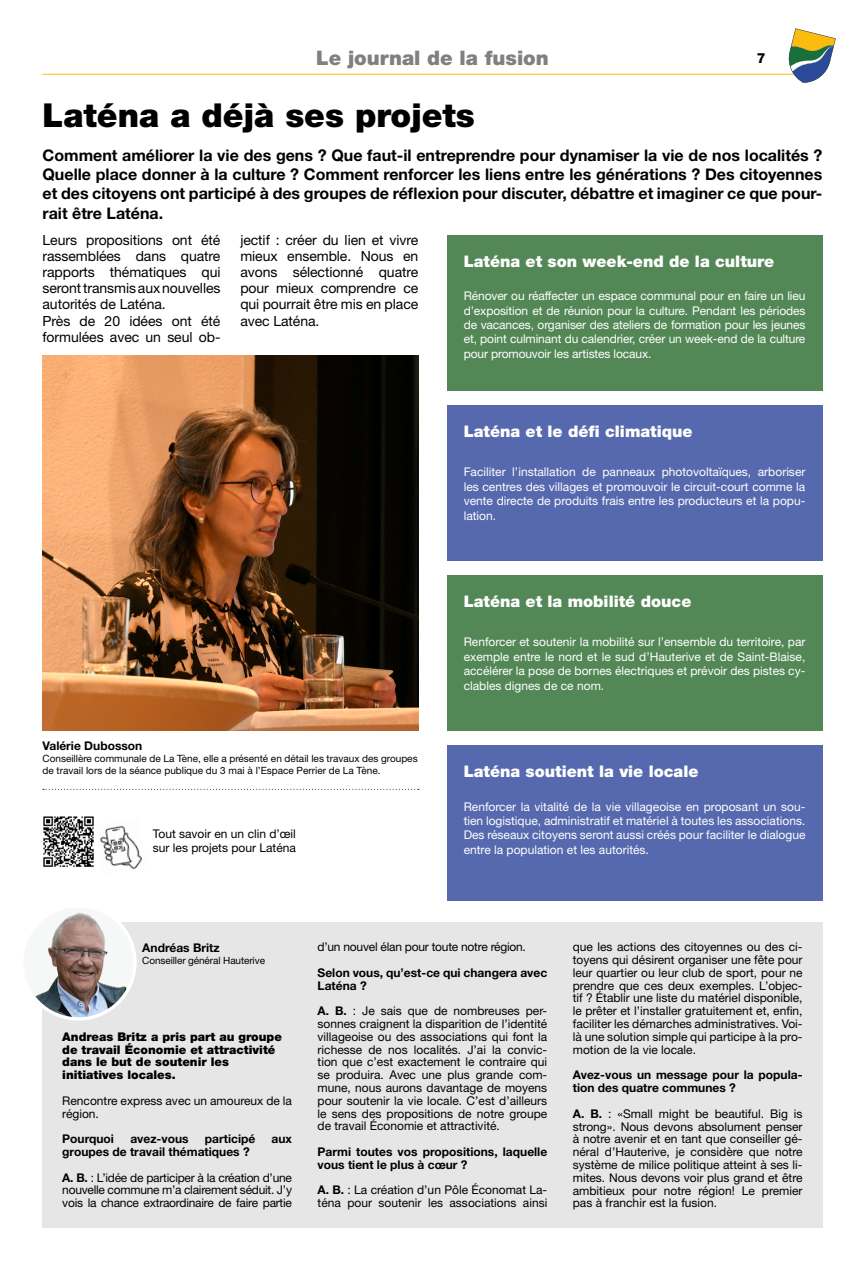
<style>
.page{position:relative;width:865px;height:1276px;background:#fff}
.page>*{position:absolute;margin:0;border:0;box-sizing:border-box;transform-origin:0 0}
.t1{font:900 33px "Helvetica Neue LT Std";color:#000}
.t2{font:900 20px "Helvetica Neue LT Std";color:#808080}
.t3{font:700 16px/19.2px "Helvetica Neue LT Std";color:#000;text-align:justify}
.t4{font:900 16px "Helvetica Neue LT Std";color:#fff}
.t5{font:14px/16.2px "Helvetica Neue LT Std";letter-spacing:-.005em;color:#000}
.t6{font:800 14px "Helvetica Neue LT Std";color:#000}
.t7{font:12px/12.8px "Helvetica Neue LT Std";color:#000}
.t8{font:12px/14.4px "Helvetica Neue LT Std";color:#fff;text-align:justify}
.t9{font:700 12px/12.8px "Helvetica Neue LT Std";color:#000}
.t10{font:12px/25.6px "Helvetica Neue LT Std";letter-spacing:-.02em;color:#000}
.t11{font:900 12px/12.8px "Helvetica Neue LT Std";color:#000}
.t12{font:10px/12px "Helvetica Neue LT Std";color:#000}
.s1{font-weight:700}
</style>
<div class="page">
<hr style="left:42px;top:74px;width:780px;height:1px;background:#fcbc0f">
<svg style="left:786px;top:28px;width:49px;height:55px"></svg>
<div style="left:446px;top:234px;width:376px;height:156px;background:#538756"></div>
<div style="left:446px;top:745px;width:376px;height:156px;background:#5668ae"></div>
<div style="left:446px;top:405px;width:376px;height:155px;background:#5668ae"></div>
<div style="left:446px;top:575px;width:376px;height:156px;background:#538756"></div>
<img style="left:43px;top:356px;width:375px;height:375px">
<div style="left:42px;top:922px;width:780px;height:305px;background:#e6e6e6"></div>
<img style="left:43px;top:816px;width:51px;height:51px">
<img style="left:99px;top:825px;width:43px;height:44px">
<svg style="left:43px;top:789px;width:376px;height:1px"></svg>
<img style="left:22px;top:906px;width:113px;height:113px;border-radius:57px">
<div style="left:20px;top:904px;width:117px;height:116px;border:3px solid #fff;border-radius:50%"></div>
<h2 class="t2" style="left:316px;top:46px;width:234px">Le journal de la fusion</h2>
<p class="t6" style="left:757px;top:50px;width:10px">7</p>
<h1 class="t1" style="left:43px;top:96px;width:434px">Laténa a déjà ses projets</h1>
<p class="t3" style="left:43px;top:145px;width:781px">Comment améliorer la vie des gens ? Que faut-il entreprendre pour dynamiser la vie de nos localités ?<br>Quelle place donner à la culture ? Comment renforcer les liens entre les générations ? Des citoyennes et des citoyens ont participé à des groupes de réflexion pour discuter, débattre et imaginer ce que pour&shy;rait être Laténa.</p>
<h3 class="t4" style="left:463px;top:251px;width:312px">Laténa et son week-end de la culture</h3>
<p class="t8" style="left:463px;top:288px;width:343px">Rénover ou réaffecter un espace communal pour en faire un lieu d’exposition et de réunion pour la culture. Pendant les périodes de vacances, organiser des ateliers de formation pour les jeunes et, point culminant du calendrier, créer un week-end de la culture pour promouvoir les artistes locaux.</p>
<p class="t5" style="left:43px;top:231px;width:179px">Leurs propositions ont été rassemblées dans quatre rapports thématiques qui seront transmis aux nouvelles autorités de Laténa.<br>Près de 20 idées ont été formulées avec un seul ob-</p>
<p class="t5" style="left:240px;top:231px;width:179px;text-align:justify">jectif : créer du lien et vivre mieux ensemble. Nous en avons sélectionné quatre pour mieux comprendre ce qui pourrait être mis en place avec Laténa.</p>
<h3 class="t4" style="left:463px;top:421px;width:230px">Laténa et le défi climatique</h3>
<p class="t8" style="left:463px;top:465px;width:343px">Faciliter l’installation de panneaux photovoltaïques, arboriser les centres des villages et promouvoir le circuit-court comme la vente directe de produits frais entre les producteurs et la popu&shy;lation.</p>
<p class="t9" style="left:43px;top:739px;width:101px">Valérie Dubosson</p>
<p class="t12" style="left:43px;top:752px;width:376px">Conseillère communale de La Tène, elle a présenté en détail les travaux des groupes de travail lors de la séance publique du 3 mai à l’Espace Perrier de La Tène.</p>
<p class="t7" style="left:153px;top:826px;width:144px;line-height:14.4px">Tout savoir en un clin d’œil sur les projets pour Laténa</p>
<h3 class="t4" style="left:463px;top:591px;width:229px">Laténa et la mobilité douce</h3>
<p class="t8" style="left:463px;top:635px;width:343px">Renforcer et soutenir la mobilité sur l’ensemble du territoire, par exemple entre le nord et le sud d’Hauterive et de Saint-Blaise, accélérer la pose de bornes électriques et prévoir des pistes cy&shy;clables dignes de ce nom.</p>
<h3 class="t4" style="left:463px;top:761px;width:236px">Laténa soutient la vie locale</h3>
<p class="t8" style="left:463px;top:799px;width:343px">Renforcer la vitalité de la vie villageoise en proposant un sou&shy;tien logistique, administratif et matériel à toutes les associations.<br>Des réseaux citoyens seront aussi créés pour faciliter le dialogue entre la population et les autorités.</p>
<p class="t9" style="left:142px;top:941px;width:79px">Andréas Britz</p>
<p class="t12" style="left:142px;top:954px;width:124px">Conseiller général Hauterive</p>
<p class="t11" style="left:62px;top:1030px;width:221px">Andreas Britz a pris part au groupe de travail Économie et attractivité dans le but de soutenir les initiatives locales.</p>
<p class="t7" style="left:62px;top:1094px;width:231px">Rencontre express avec un amoureux de la région.</p>
<p class="t9" style="left:62px;top:1132px;width:53px">Pourquoi</p>
<p class="t9" style="left:130px;top:1132px;width:60px">avez-vous</p>
<p class="t9" style="left:205px;top:1132px;width:52px">participé</p>
<p class="t9" style="left:271px;top:1132px;width:22px">aux</p>
<p class="t10" style="left:62px;top:1138px;width:231px"><span class="s1">groupes de travail thématiques ?<br>A. B.</span> : L’idée de participer à la création d’une</p>
<p class="t10" style="left:62px;top:1183px;width:231px;line-height:12.8px">nouvelle commune m’a clairement séduit. J’y vois la chance extraordinaire de faire partie</p>
<p class="t10" style="left:317px;top:934px;width:210px">d’un nouvel élan pour toute notre région.</p>
<p class="t9" style="left:317px;top:966px;width:231px">Selon vous, qu’est-ce qui changera avec<br>Laténa ?</p>
<p class="t7" style="left:317px;top:1004px;width:231px;text-align:justify"><span class="s1">A. B.</span> : Je sais que de nombreuses per&shy;sonnes craignent la disparition de l’identité villageoise ou des associations qui font la richesse de nos localités. J’ai la convic&shy;tion que c’est exactement le contraire qui se produira. Avec une plus grande com&shy;mune, nous aurons davantage de moyens pour soutenir la vie locale. C’est d’ailleurs le sens des propositions de notre groupe de travail Économie et attractivité.</p>
<p class="t9" style="left:317px;top:1145px;width:231px">Parmi toutes vos propositions, laquelle vous tient le plus à cœur ?</p>
<p class="t7" style="left:317px;top:1183px;width:231px"><span class="s1">A. B.</span> : La création d’un Pôle Économat La&shy;téna pour soutenir les associations ainsi</p>
<p class="t7" style="left:573px;top:940px;width:231px;text-align:justify">que les actions des citoyennes ou des ci&shy;toyens qui désirent organiser une fête pour leur quartier ou leur club de sport, pour ne prendre que ces deux exemples. L’objec&shy;tif ? Établir une liste du matériel disponible, le prêter et l’installer gratuitement et, enfin, faciliter les démarches administratives. Voi&shy;là une solution simple qui participe à la pro&shy;motion de la vie locale.</p>
<p class="t9" style="left:573px;top:1068px;width:231px">Avez-vous un message pour la popula&shy;tion des quatre communes ?</p>
<p class="t7" style="left:573px;top:1107px;width:231px;text-align:justify"><span class="s1">A. B.</span> : «Small might be beautiful. Big is strong». Nous devons absolument penser à notre avenir et en tant que conseiller gé&shy;néral d’Hauterive, je considère que notre système de milice politique atteint à ses li&shy;mites. Nous devons voir plus grand et être ambitieux pour notre région! Le premier pas à franchir est la fusion.</p>
</div>
